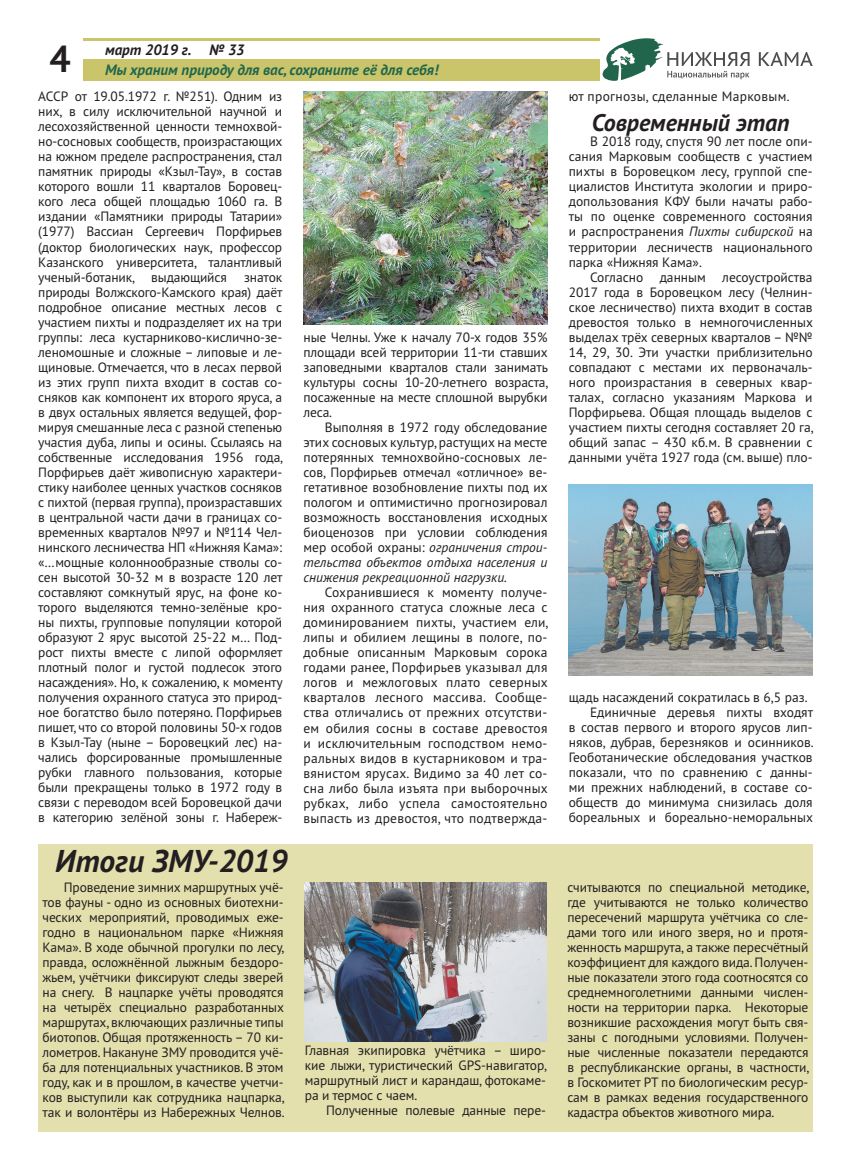
<style>
.page{position:relative;width:851px;height:1170px;background:#fff}
.page>*{position:absolute;margin:0;border:0;box-sizing:border-box;transform-origin:0 0}
.t1{font:700 37.5px "PT Sans Pro";color:#231f20}
.t2{font:italic 700 31.5px "PT Sans Pro";color:#231f20}
.t3{font:italic 700 24px "PT Sans Pro";color:#231f20}
.t4{font:italic 700 15px "PT Sans Pro";color:#21664c}
.t5{font:italic 700 15px "PT Sans Pro";color:#231f20}
.t6{font:13.5px/15px "PT Sans Pro";color:#231f20;text-align:justify}
.t7{font:13.5px "PT Sans Pro";letter-spacing:.02em;color:#231f20}
.s1{font-style:italic}
</style>
<div class="page">
<hr style="left:84px;top:38px;width:516px;height:2px;background:#cac46a">
<div style="left:84px;top:60px;width:516px;height:21px;background:#cac46a"></div>
<svg style="left:758px;top:52px;width:54px;height:14px"></svg>
<svg style="left:602px;top:38px;width:147px;height:43px"></svg>
<img style="left:303px;top:92px;width:244px;height:232px">
<img style="left:568px;top:484px;width:244px;height:191px">
<div style="left:38px;top:844px;width:774px;height:287px;background:#e3e0ae"></div>
<img style="left:305px;top:882px;width:241px;height:159px">
<h1 class="t1" style="left:50px;top:34px;width:23px">4</h1>
<p class="t5" style="left:105px;top:40px;width:141px">март 2019 г. № 33</p>
<p class="t4" style="left:105px;top:60px;width:334px">Мы храним природу для вас, сохраните её для себя!</p>
<p class="t6" style="left:38px;top:89px;width:246px">АССР от 19.05.1972 г. №251). Одним из них, в силу исключительной научной и лесохозяйственной ценности темнохвой&shy;но-сосновых сообществ, произрастающих на южном пределе распространения, стал памятник природы «Кзыл-Тау», в состав которого вошли 11 кварталов Боровец&shy;кого леса общей площадью 1060 га. В издании «Памятники природы Татарии» (1977) Вассиан Сергеевич Порфирьев (доктор биологических наук, профессор Казанского университета, талантливый ученый-ботаник, выдающийся</p>
<p class="t6" style="left:38px;top:269px;width:246px;text-indent:206px">знаток природы Волжского-Камского края) даёт подробное описание местных лесов с участием пихты и подразделяет их на три группы: леса кустарниково-кислично-зе&shy;леномошные и сложные – липовые и ле&shy;щиновые. Отмечается, что в лесах первой из этих групп пихта входит в состав со&shy;сняков как компонент их второго яруса, а в двух остальных является ведущей, фор&shy;мируя смешанные леса с разной степенью участия дуба, липы и осины. Ссылаясь на собственные исследования 1956 года, Порфирьев даёт живописную характери&shy;стику наиболее ценных участков сосняков с пихтой (первая группа), произраставших в центральной части дачи в границах со&shy;временных кварталов №97 и №114 Чел&shy;нинского лесничества НП «Нижняя Кама»: «…мощные колоннообразные стволы со&shy;сен высотой 30-32 м в возрасте 120 лет составляют сомкнутый ярус, на фоне ко&shy;торого выделяются темно-зелёные кро&shy;ны пихты, групповые популяции которой образуют 2 ярус высотой 25-22 м… Под&shy;рост пихты вместе с липой оформляет плотный полог и густой подлесок этого насаждения». Но, к сожалению, к моменту получения охранного статуса это природ&shy;ное богатство было потеряно. Порфирьев пишет, что со второй половины 50-х годов в Кзыл-Тау (ныне – Боровецкий лес) на&shy;чались форсированные промышленные рубки главного пользования, которые были прекращены только в 1972 году в связи с переводом всей Боровецкой дачи в категорию зелёной зоны г. Набереж-</p>
<p class="t6" style="left:303px;top:329px;width:246px">ные Челны. Уже к началу 70-х годов 35% площади всей территории 11-ти ставших заповедными кварталов стали занимать культуры сосны 10-20-летнего возраста, посаженные на месте сплошной вырубки леса.</p>
<p class="t6" style="left:303px;top:419px;width:246px;text-indent:21px">Выполняя в 1972 году обследование этих сосновых культур, растущих на месте потерянных темнохвойно-сосновых ле&shy;сов, Порфирьев отмечал «отличное» ве&shy;гетативное возобновление пихты под их пологом и оптимистично прогнозировал возможность восстановления исходных биоценозов при условии соблюдения мер особой охраны: <span class="s1">ограничения строи&shy;тельства объектов отдыха населения и снижения рекреационной нагрузки.</span></p>
<p class="t6" style="left:303px;top:584px;width:246px;text-indent:21px">Сохранившиеся к моменту получе&shy;ния охранного статуса сложные леса с доминированием пихты, участием ели, липы и обилием лещины в пологе, по&shy;добные описанным Марковым сорока годами ранее, Порфирьев указывал для логов и межлоговых плато северных кварталов лесного массива. Сообще&shy;ства отличались от прежних отсутстви&shy;ем обилия сосны в составе древостоя и исключительным господством немо&shy;ральных видов в кустарниковом и тра&shy;вянистом ярусах. Видимо за 40 лет со&shy;сна либо была изъята при выборочных рубках, либо успела самостоятельно выпасть из древостоя, что подтвержда-</p>
<h2 class="t2" style="left:55px;top:840px;width:233px">Итоги ЗМУ-2019</h2>
<p class="t6" style="left:43px;top:879px;width:244px;text-indent:21px">Проведение зимних маршрутных учё&shy;тов фауны - одно из основных биотехни&shy;ческих мероприятий, проводимых еже&shy;годно в национальном парке «Нижняя Кама». В ходе обычной прогулки по лесу, правда, осложнённой лыжным бездоро&shy;жьем, учётчики фиксируют следы зверей на снегу. В нацпарке учёты проводятся на четырёх специально разработанных маршрутах, включающих различные типы биотопов. Общая протяженность – 70 ки&shy;лометров. Накануне ЗМУ проводится учё&shy;ба для потенциальных участников. В этом году, как и в прошлом, в качестве учетчи&shy;ков выступили как сотрудника нацпарка, так и волонтёры из Набережных Челнов.</p>
<p class="t6" style="left:305px;top:1042px;width:244px">Главная экипировка учётчика – широ&shy;кие лыжи, туристический GPS-навигатор, маршрутный лист и карандаш, фотокаме&shy;ра и термос с чаем.</p>
<p class="t6" style="left:326px;top:1102px;width:221px">Полученные полевые данные пере-</p>
<p class="t7" style="left:568px;top:88px;width:222px">ют прогнозы, сделанные Марковым.</p>
<h3 class="t3" style="left:591px;top:107px;width:199px">Современный этап</h3>
<p class="t6" style="left:568px;top:134px;width:245px;text-indent:21px">В 2018 году, спустя 90 лет после опи&shy;сания Марковым сообществ с участием пихты в Боровецком лесу, группой спе&shy;циалистов Института экологии и приро&shy;допользования КФУ были начаты рабо&shy;ты по оценке современного состояния и распространения <span class="s1">Пихты сибирской</span> на территории лесничеств национального парка «Нижняя Кама».</p>
<p class="t6" style="left:568px;top:269px;width:246px;text-indent:21px">Согласно данным лесоустройства 2017 года в Боровецком лесу (Челнин&shy;ское лесничество) пихта входит в состав древостоя только в немногочисленных выделах трёх северных кварталов – №№ 14, 29, 30. Эти участки приблизительно совпадают с местами их первоначаль&shy;ного произрастания в северных квар&shy;талах, согласно указаниям Маркова и Порфирьева. Общая площадь выделов с участием пихты сегодня составляет 20 га, общий запас – 430 кб.м. В сравнении с данными учёта 1927 года (см. выше) пло-</p>
<p class="t6" style="left:568px;top:689px;width:240px">щадь насаждений сократилась в 6,5 раз.</p>
<p class="t6" style="left:590px;top:704px;width:224px">Единичные деревья пихты входят</p>
<p class="t6" style="left:568px;top:719px;width:245px">в состав первого и второго ярусов лип-</p>
<p class="t6" style="left:568px;top:734px;width:246px">няков, дубрав, березняков и осинников.</p>
<p class="t6" style="left:568px;top:749px;width:245px">Геоботанические обследования участков</p>
<p class="t6" style="left:568px;top:764px;width:245px">показали, что по сравнению с данны-</p>
<p class="t6" style="left:568px;top:779px;width:245px">ми прежних наблюдений, в составе со-</p>
<p class="t6" style="left:568px;top:794px;width:245px">обществ до минимума снизилась доля</p>
<p class="t6" style="left:568px;top:809px;width:246px">бореальных и бореально-неморальных</p>
<p class="t6" style="left:567px;top:879px;width:244px">считываются по специальной методике, где учитываются не только количество пересечений маршрута учётчика со сле&shy;дами того или иного зверя, но и протя&shy;женность маршрута, а также пересчётный коэффициент для каждого вида. Получен&shy;ные показатели этого года соотносятся со среднемноголетними данными числен&shy;ности на территории парка. Некоторые возникшие расхождения могут быть свя&shy;заны с погодными условиями. Получен&shy;ные численные показатели передаются в республиканские органы, в частности, в Госкомитет РТ по биологическим ресур&shy;сам в рамках ведения государственного кадастра объектов животного мира.</p>
</div>
